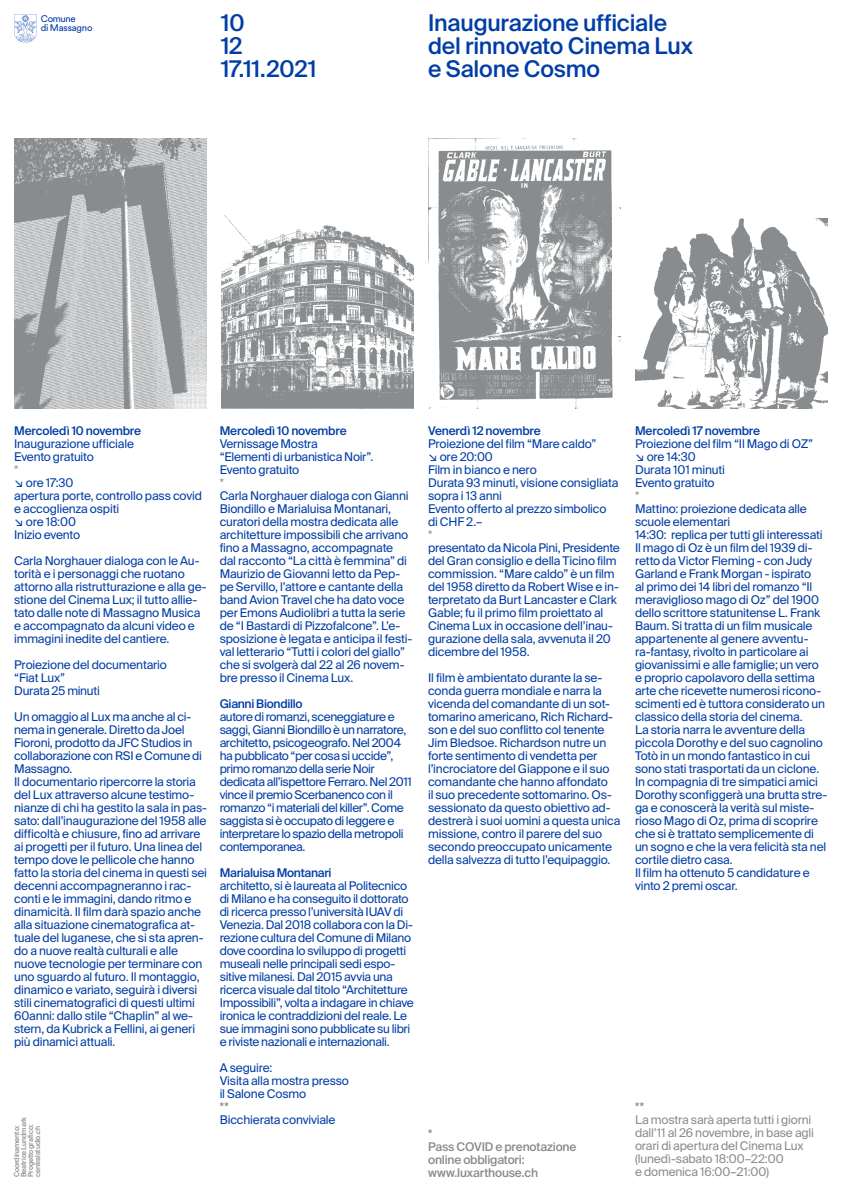
<style>
.page{position:relative;width:842px;height:1191px;background:#fff}
.page>*{position:absolute;margin:0;border:0;box-sizing:border-box;transform-origin:0 0}
.t1{font:500 23px/23px "Suisse Intl";letter-spacing:-.01em;color:#003da6}
.t2{font:12px/13px "Suisse Intl";letter-spacing:-.015em;color:#003da6}
.t3{font:12px/13px "Suisse Intl";letter-spacing:-.035em;color:#003da6}
.t4{font:12px/13px "Suisse Intl";letter-spacing:-.015em;color:#888c8e}
.t5{font:500 12px "Suisse Intl";letter-spacing:-.015em;color:#003da6}
.t6{font:500 12px/13px "Suisse Intl";letter-spacing:-.015em;color:#888c8e}
.t7{font:9.5px/9.5px "Circular XX";letter-spacing:-.025em;color:#003da6}
.t8{font:500 7px/7px "Suisse Intl";letter-spacing:-.015em;color:#888c8e}
</style>
<div class="page">
<svg style="left:14px;top:14px;width:23px;height:29px"></svg>
<img style="left:221px;top:216px;width:193px;height:193px">
<img style="left:428px;top:139px;width:193px;height:270px">
<img style="left:635px;top:219px;width:193px;height:190px">
<img style="left:15px;top:139px;width:192px;height:270px">
<p class="t7" style="left:41px;top:13px;width:53px">Comune<br>di Massagno</p>
<h1 class="t1" style="left:221px;top:11px;width:97px">10<br>12<br>17.11.2021</h1>
<h1 class="t1" style="left:428px;top:11px;width:266px">Inaugurazione ufficiale del rinnovato Cinema Lux e Salone Cosmo</h1>
<p class="t5" style="left:14px;top:424px;width:129px">Mercoledì 10 novembre</p>
<p class="t2" style="left:14px;top:437px;width:121px">Inaugurazione ufficiale<br>Evento gratuito</p>
<p class="t4" style="left:14px;top:463px;width:6px">*</p>
<p class="t2" style="left:14px;top:476px;width:189px">↘ ore 17:30<br>apertura porte, controllo pass covid e accoglienza ospiti<br>↘ ore 18:00<br>Inizio evento</p>
<p class="t2" style="left:14px;top:554px;width:194px">Carla Norghauer dialoga con le Au&shy;torità e i personaggi che ruotano attorno alla ristrutturazione e alla ge&shy;stione del Cinema Lux; il tutto allie&shy;tato dalle note di Massagno Musica e accompagnato da alcuni video e immagini inedite del cantiere.</p>
<p class="t2" style="left:14px;top:658px;width:154px">Proiezione del documentario “Fiat Lux”<br>Durata 25 minuti</p>
<p class="t2" style="left:14px;top:710px;width:194px">Un omaggio al Lux ma anche al ci&shy;nema in generale. Diretto da Joel Fioroni, prodotto da JFC Studios in collaborazione con RSI e Comune di Massagno.<br>Il documentario ripercorre la storia del Lux attraverso alcune testimo&shy;nianze di chi ha gestito la sala in pas&shy;sato: dall’inaugurazione del 1958 alle difficoltà e chiusure, fino ad arrivare ai progetti per il futuro. Una linea del tempo dove le pellicole che hanno fatto la storia del cinema in questi sei decenni accompagneranno i rac&shy;conti e le immagini, dando ritmo e dinamicità. Il film darà spazio anche alla situazione cinematografica at&shy;tuale del luganese, che si sta apren&shy;do a nuove realtà culturali e alle nuove tecnologie per terminare con uno sguardo al futuro. Il montaggio, dinamico e variato, seguirà i diversi stili cinematografici di questi ultimi 60anni: dallo stile “Chaplin” al we&shy;stern, da Kubrick a Fellini, ai generi più dinamici attuali.</p>
<p class="t8" style="left:13px;top:1177px;width:62px;rotate:-90deg">Coordinamento:<br>Beatrice Lundmark<br>Progetto grafico: centralstudio.ch</p>
<p class="t5" style="left:220px;top:424px;width:129px">Mercoledì 10 novembre</p>
<p class="t2" style="left:220px;top:437px;width:155px">Vernissage Mostra<br>“Elementi di urbanistica Noir”.<br>Evento gratuito</p>
<p class="t4" style="left:220px;top:476px;width:6px">*</p>
<p class="t2" style="left:220px;top:489px;width:194px">Carla Norghauer dialoga con Gianni Biondillo e Marialuisa Montanari, curatori della mostra dedicata alle architetture impossibili che arrivano fino a Massagno, accompagnate dal racconto “La città è femmina” di Maurizio de Giovanni letto da Pep&shy;pe Servillo, l’attore e cantante della band Avion Travel che ha dato voce per Emons Audiolibri a tutta la serie de “I Bastardi di Pizzofalcone”. L’e&shy;sposizione è legata e anticipa il festi&shy;val letterario “Tutti i colori del giallo” che si svolgerà dal 22 al 26 novem&shy;bre presso il Cinema Lux.</p>
<p class="t5" style="left:220px;top:696px;width:84px">Gianni Biondillo</p>
<p class="t3" style="left:220px;top:710px;width:194px">autore di romanzi, sceneggiature e saggi, Gianni Biondillo è un narratore, architetto, psicogeografo. Nel 2004 ha pubblicato “per cosa si uccide”, primo romanzo della serie Noir dedicata all’ispettore Ferraro. Nel 2011 vince il premio Scerbanenco con il romanzo “i materiali del killer”. Come saggista si è occupato di leggere e interpretare lo spazio della metropoli contemporanea.</p>
<p class="t5" style="left:220px;top:865px;width:113px">Marialuisa Montanari</p>
<p class="t2" style="left:220px;top:879px;width:195px">architetto, si è laureata al Politecnico di Milano e ha conseguito il dottorato di ricerca presso l’università IUAV di Venezia. Dal 2018 collabora con la Di&shy;rezione cultura del Comune di Milano dove coordina lo sviluppo di progetti museali nelle principali sedi espo&shy;sitive milanesi. Dal 2015 avvia una ricerca visuale dal titolo “Architetture Impossibili”, volta a indagare in chiave ironica le contraddizioni del reale. Le sue immagini sono pubblicate su libri e riviste nazionali e internazionali.</p>
<p class="t2" style="left:220px;top:1061px;width:131px">A seguire:<br>Visita alla mostra presso il Salone Cosmo</p>
<p class="t6" style="left:220px;top:1100px;width:10px">**</p>
<p class="t2" style="left:220px;top:1113px;width:117px">Bicchierata conviviale</p>
<p class="t5" style="left:428px;top:424px;width:114px">Venerdì 12 novembre</p>
<p class="t2" style="left:428px;top:437px;width:192px">Proiezione del film “Mare caldo”<br>↘ ore 20:00<br>Film in bianco e nero<br>Durata 93 minuti, visione consigliata sopra i 13 anni<br>Evento offerto al prezzo simbolico di CHF 2.–</p>
<p class="t4" style="left:428px;top:528px;width:6px">*</p>
<p class="t2" style="left:428px;top:541px;width:193px">presentato da Nicola Pini, Presidente del Gran consiglio e della Ticino film commission. “Mare caldo” è un film del 1958 diretto da Robert Wise e in&shy;terpretato da Burt Lancaster e Clark Gable; fu il primo film proiettato al Cinema Lux in occasione dell’inau&shy;gurazione della sala, avvenuta il 20 dicembre del 1958.</p>
<p class="t2" style="left:428px;top:671px;width:194px">Il film è ambientato durante la se&shy;conda guerra mondiale e narra la vicenda del comandante di un sot&shy;tomarino americano, Rich Richard&shy;son e del suo conflitto col tenente Jim Bledsoe. Richardson nutre un forte sentimento di vendetta per l’incrociatore del Giappone e il suo comandante che hanno affondato<br>il suo precedente sottomarino. Os&shy;sessionato da questo obiettivo ad&shy;destrerà i suoi uomini a questa unica missione, contro il parere del suo secondo preoccupato unicamente della salvezza di tutto l’equipaggio.</p>
<p class="t6" style="left:428px;top:1126px;width:150px">*<br>Pass COVID e prenotazione online obbligatori: www.luxarthouse.ch</p>
<p class="t5" style="left:635px;top:424px;width:127px">Mercoledì 17 novembre</p>
<p class="t2" style="left:635px;top:437px;width:180px">Proiezione del film “Il Mago di OZ” ↘ ore 14:30<br>Durata 101 minuti<br>Evento gratuito</p>
<p class="t4" style="left:635px;top:489px;width:6px">*</p>
<p class="t2" style="left:635px;top:502px;width:194px">Mattino: proiezione dedicata alle scuole elementari<br>14:30: replica per tutti gli interessati Il mago di Oz è un film del 1939 di&shy;retto da Victor Fleming - con Judy Garland e Frank Morgan - ispirato<br>al primo dei 14 libri del romanzo “Il meraviglioso mago di Oz” del 1900 dello scrittore statunitense L. Frank Baum. Si tratta di un film musicale appartenente al genere avventu&shy;ra-fantasy, rivolto in particolare ai giovanissimi e alle famiglie; un vero e proprio capolavoro della settima arte che ricevette numerosi ricono&shy;scimenti ed è tuttora considerato un classico della storia del cinema.<br>La storia narra le avventure della piccola Dorothy e del suo cagnolino Totò in un mondo fantastico in cui sono stati trasportati da un ciclone.<br>In compagnia di tre simpatici amici Dorothy sconfiggerà una brutta stre&shy;ga e conoscerà la verità sul miste&shy;rioso Mago di Oz, prima di scoprire che si è trattato semplicemente di un sogno e che la vera felicità sta nel cortile dietro casa.<br>Il film ha ottenuto 5 candidature e vinto 2 premi oscar.</p>
<p class="t6" style="left:635px;top:1100px;width:10px">**</p>
<p class="t4" style="left:635px;top:1113px;width:180px">La mostra sarà aperta tutti i giorni dall’11 al 26 novembre, in base agli orari di apertura del Cinema Lux (lunedì-sabato 18:00–22:00</p>
<p class="t4" style="left:635px;top:1165px;width:136px">e domenica 16:00–21:00)</p>
</div>
